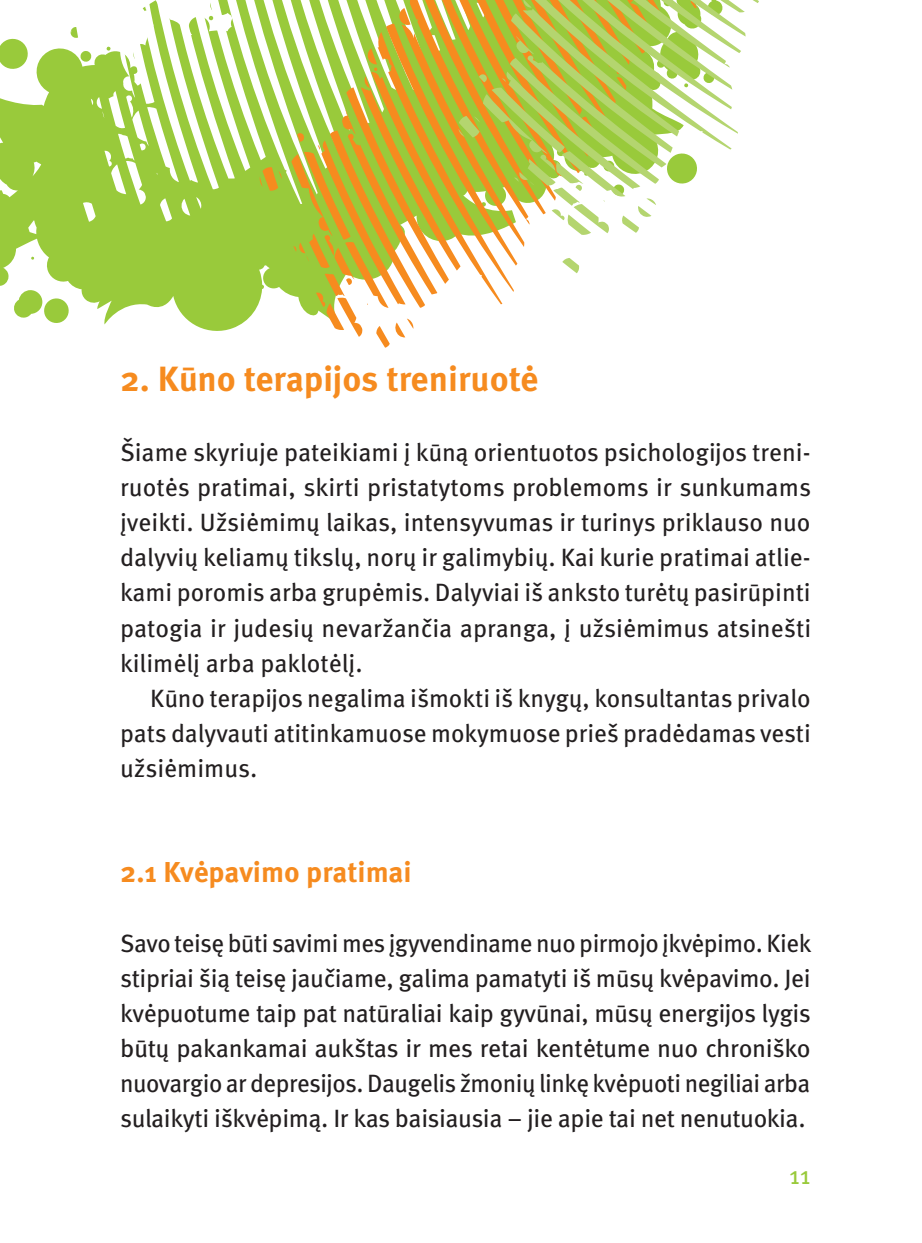
<style>
.page{position:relative;width:922px;height:1243px;background:#fff}
.page>*{position:absolute;margin:0;border:0;box-sizing:border-box;transform-origin:0 0}
.t1{font:700 35px "Meta Pro";color:#f68b1f}
.t2{font:700 28.75px "Meta Pro";color:#f68b1f}
.t3{font:25px/35px "Meta Pro";letter-spacing:-.005em;color:#231f20;text-align:justify}
.t4{font:25px "Meta Pro";color:#99ca3b}
</style>
<div class="page">
<svg style="left:0;top:38px;width:259px;height:293px;fill:#99ca3b"></svg>
<svg style="left:69px;top:0;width:190px;height:222px;fill:#99ca3b"></svg>
<svg style="left:259px;top:0;width:318px;height:348px"></svg>
<svg style="left:458px;top:0;width:301px;height:273px"></svg>
<h1 class="t1" style="left:120px;top:357px;width:419px">2. Kūno terapijos treniruotė</h1>
<p class="t3" style="left:120px;top:436px;width:692px">Šiame skyriuje pateikiami į kūną orientuotos psichologijos treni&shy;ruotės pratimai, skirti pristatytoms problemoms ir sunkumams įveikti. Užsiėmimų laikas, intensyvumas ir turinys priklauso nuo dalyvių keliamų tikslų, norų ir galimybių. Kai kurie pratimai atlie&shy;kami poromis arba grupėmis. Dalyviai iš anksto turėtų pasirūpinti patogia ir judesių nevaržančia apranga, į užsiėmimus atsinešti kilimėlį arba paklotėlį.</p>
<p class="t3" style="left:120px;top:681px;width:692px;text-indent:30px">Kūno terapijos negalima išmokti iš knygų, konsultantas privalo pats dalyvauti atitinkamuose mokymuose prieš pradėdamas vesti užsiėmimus.</p>
<p class="t2" style="left:120px;top:853px;width:293px">2.1 Kvėpavimo pratimai</p>
<p class="t3" style="left:120px;top:926px;width:692px">Savo teisę būti savimi mes įgyvendiname nuo pirmojo įkvėpimo. Kiek stipriai šią teisę jaučiame, galima pamatyti iš mūsų kvėpavimo. Jei kvėpuotume taip pat natūraliai kaip gyvūnai, mūsų energijos lygis būtų pakankamai aukštas ir mes retai kentėtume nuo chroniško nuovargio ar depresijos. Daugelis žmonių linkę kvėpuoti negiliai arba sulaikyti iškvėpimą. Ir kas baisiausia – jie apie tai net nenutuokia.</p>
<p class="t4" style="left:788px;top:1159px;width:11px">11</p>
</div>
